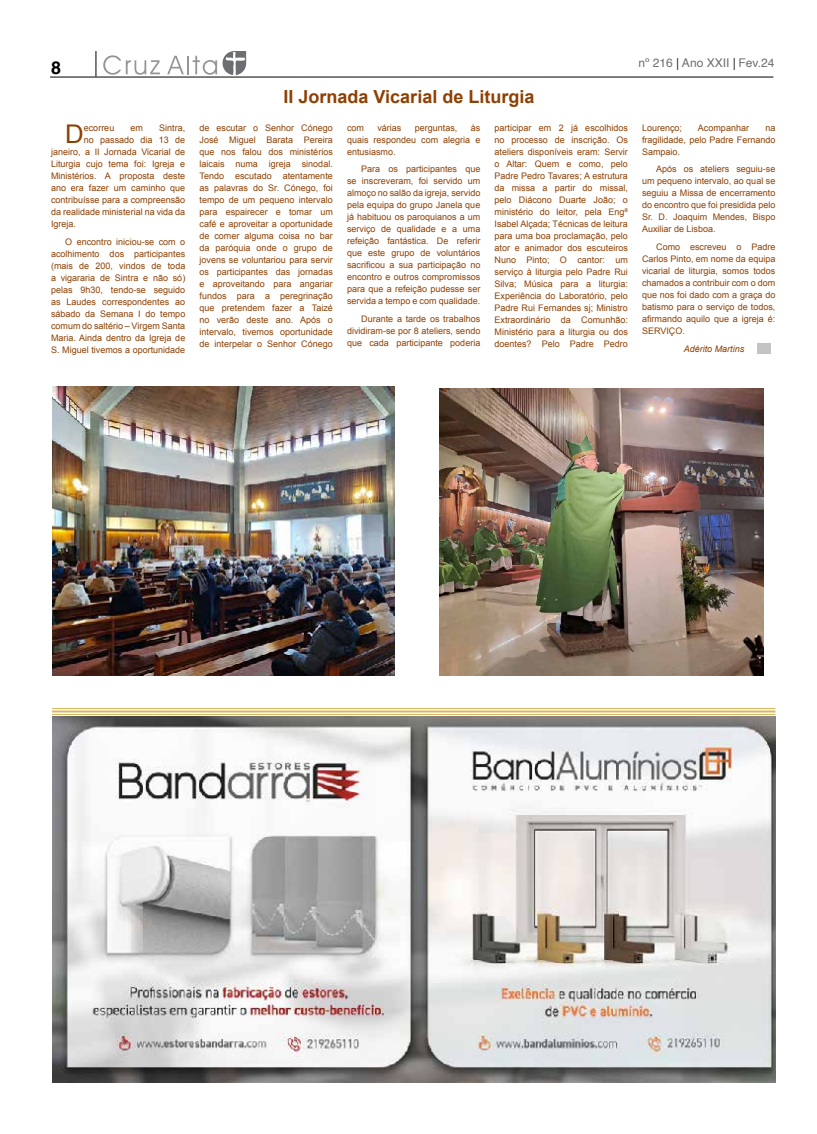
<style>
.page{position:relative;width:817px;height:1134px;background:#fff}
.page>*{position:absolute;margin:0;border:0;box-sizing:border-box;transform-origin:0 0}
.t1{font:25.8px "Arial";color:#8e4003}
.t2{font:700 18px "Arial";color:#8e4003}
.t3{font:700 18px "Helvetica";color:#000}
.t4{font:12px "Helvetica";color:#6d6e71}
.t5{font:9px/12px "Arial";color:#8e4003;text-align:justify}
.t6{font:italic 9px "Arial";color:#8e4003}
.s1{font-family:"Minion Pro";color:#000}
</style>
<div class="page">
<hr style="left:50px;top:77px;width:723px;height:1px;background:#000">
<svg style="left:95px;top:51px;width:1px;height:26px"></svg>
<svg style="left:103px;top:55px;width:57px;height:20px"></svg>
<svg style="left:167px;top:51px;width:79px;height:26px"></svg>
<div style="left:757px;top:343px;width:13px;height:11px;background:#c3c3c3"></div>
<img style="left:52px;top:717px;width:723px;height:365px">
<hr style="left:52px;top:708px;width:723px;height:1px;background:#dcb65e">
<hr style="left:52px;top:710px;width:723px;height:2px;background:#dcb65e">
<hr style="left:52px;top:714px;width:723px;height:1px;background:#dcb65e">
<img style="left:52px;top:387px;width:342px;height:288px">
<img style="left:439px;top:389px;width:324px;height:287px">
<h2 class="t3" style="left:51px;top:57px;width:12px">8</h2>
<h3 class="t4" style="left:638px;top:54px;width:137px">nº 216 <span class="s1">|</span> Ano XXII <span class="s1">|</span> Fev.24</h3>
<h1 class="t1" style="left:65px;top:117px;width:20px">D</h1>
<p class="t5" style="left:84px;top:122px;width:32px">ecorreu</p>
<p class="t5" style="left:130px;top:122px;width:14px">em</p>
<p class="t5" style="left:159px;top:122px;width:28px">Sintra,</p>
<p class="t5" style="left:84px;top:134px;width:103px">no passado dia 13 de</p>
<p class="t5" style="left:51px;top:146px;width:136px">janeiro, a II Jornada Vicarial de</p>
<p class="t5" style="left:51px;top:158px;width:136px">Liturgia cujo tema foi: Igreja e</p>
<p class="t5" style="left:51px;top:170px;width:136px">Ministérios. A proposta deste</p>
<p class="t5" style="left:51px;top:182px;width:136px">ano era fazer um caminho que</p>
<p class="t5" style="left:51px;top:194px;width:136px">contribuísse para a compreensão</p>
<p class="t5" style="left:51px;top:206px;width:136px">da realidade ministerial na vida da</p>
<p class="t5" style="left:51px;top:218px;width:27px">Igreja.</p>
<p class="t5" style="left:51px;top:235px;width:136px;text-indent:14px">O encontro iniciou-se com o acolhimento dos participantes (mais de 200, vindos de toda a vigararia de Sintra e não só) pelas 9h30, tendo-se seguido as Laudes correspondentes ao sábado da Semana I do tempo comum do saltério – Virgem Santa Maria. Ainda dentro da Igreja de S. Miguel tivemos a oportunidade</p>
<h2 class="t2" style="left:283px;top:85px;width:252px">II Jornada Vicarial de Liturgia</h2>
<p class="t5" style="left:199px;top:122px;width:135px">de escutar o Senhor Cónego José Miguel Barata Pereira que nos falou dos ministérios laicais numa igreja sinodal.<br>Tendo escutado atentamente as palavras do Sr. Cónego, foi tempo de um pequeno intervalo para espairecer e tomar um café e aproveitar a oportunidade de comer alguma coisa no bar da paróquia onde o grupo de jovens se voluntariou para servir os participantes das jornadas e aproveitando para angariar fundos para a peregrinação que pretendem fazer a Taizé no verão deste ano. Após o intervalo, tivemos oportunidade de interpelar o Senhor Cónego</p>
<p class="t5" style="left:347px;top:122px;width:19px">com</p>
<p class="t5" style="left:377px;top:122px;width:26px">várias</p>
<p class="t5" style="left:415px;top:122px;width:44px">perguntas,</p>
<p class="t5" style="left:347px;top:122px;width:135px;text-indent:124px">às quais respondeu com alegria e entusiasmo.</p>
<p class="t5" style="left:347px;top:163px;width:135px;text-indent:14px">Para os participantes que se inscreveram, foi servido um almoço no salão da igreja, servido pela equipa do grupo Janela que já habituou os paroquianos a um serviço de qualidade e a uma refeição fantástica. De referir que este grupo de voluntários sacrificou a sua participação no encontro e outros compromissos para que a refeição pudesse ser servida a tempo e com qualidade.</p>
<p class="t5" style="left:347px;top:313px;width:135px;text-indent:14px">Durante a tarde os trabalhos dividiram-se por 8 ateliers, sendo que cada participante poderia</p>
<p class="t5" style="left:494px;top:122px;width:135px">participar em 2 já escolhidos no processo de inscrição. Os ateliers disponíveis eram: Servir o Altar: Quem e como, pelo Padre Pedro Tavares; A estrutura da missa a partir do missal, pelo Diácono Duarte João; o ministério do leitor, pela Engª Isabel Alçada; Técnicas de leitura para uma boa proclamação, pelo ator e animador dos escuteiros Nuno Pinto; O cantor: um serviço à liturgia pelo Padre Rui Silva; Música para a liturgia:<br>Experiência do Laboratório, pelo Padre Rui Fernandes sj; Ministro Extraordinário da Comunhão:<br>Ministério para a liturgia ou dos doentes? Pelo Padre Pedro</p>
<p class="t5" style="left:642px;top:122px;width:42px">Lourenço;</p>
<p class="t5" style="left:697px;top:122px;width:53px">Acompanhar</p>
<p class="t5" style="left:642px;top:122px;width:135px;text-indent:123px">na fragilidade, pelo Padre Fernando Sampaio.</p>
<p class="t5" style="left:642px;top:163px;width:135px;text-indent:14px">Após os ateliers seguiu-se um pequeno intervalo, ao qual se seguiu a Missa de encerramento do encontro que foi presidida pelo Sr. D. Joaquim Mendes, Bispo Auxiliar de Lisboa.</p>
<p class="t5" style="left:642px;top:241px;width:135px;text-indent:14px">Como escreveu o Padre Carlos Pinto, em nome da equipa vicarial de liturgia, somos todos chamados a contribuir com o dom que nos foi dado com a graça do batismo para o serviço de todos, afirmando aquilo que a igreja é:<br>SERVIÇO.</p>
<p class="t6" style="left:683px;top:343px;width:62px">Adérito Martins</p>
</div>
